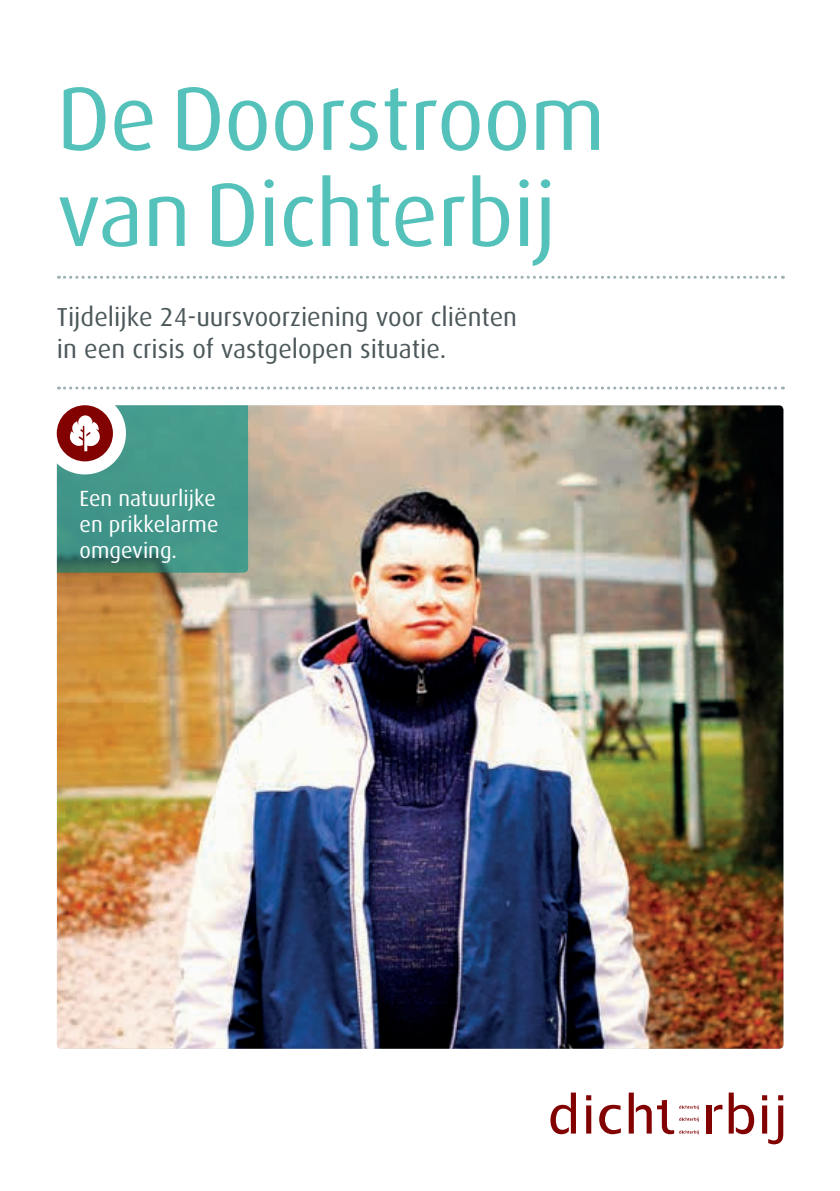
<style>
.page{position:relative;width:840px;height:1191px;background:#fff}
.page>*{position:absolute;margin:0;border:0;box-sizing:border-box;transform-origin:0 0}
.t1{font:90px/96px "Dax";letter-spacing:-.005em;color:#54c2ba}
.t2{font:26px/32px "Dax";color:#4c585b}
.t3{font:22px/26px "Dax";color:#fff;text-align:justify}
</style>
<div class="page">
<img style="left:57px;top:405px;width:726px;height:643px">
<svg style="left:58px;top:386px;width:725px;height:3px"></svg>
<svg style="left:58px;top:276px;width:725px;height:3px"></svg>
<div style="left:586px;top:1105px;width:5px;height:28px;background:#820101"></div>
<svg style="left:586px;top:1095px;width:5px;height:5px"></svg>
<svg style="left:599px;top:1104px;width:21px;height:30px"></svg>
<svg style="left:762px;top:1095px;width:20px;height:49px"></svg>
<svg style="left:628px;top:1092px;width:70px;height:42px"></svg>
<svg style="left:714px;top:1104px;width:8px;height:8px"></svg>
<div style="left:706px;top:1105px;width:5px;height:28px;background:#820101"></div>
<svg style="left:728px;top:1092px;width:25px;height:42px"></svg>
<svg style="left:550px;top:1092px;width:25px;height:42px"></svg>
<svg style="left:57px;top:405px;width:191px;height:167px"></svg>
<h1 class="t1" style="left:57px;top:72px;width:550px">De Doorstroom van Dichterbij</h1>
<p class="t2" style="left:57px;top:301px;width:461px">Tijdelijke 24-uursvoorziening voor cliënten in een crisis of vastgelopen situatie.</p>
<p class="t3" style="left:79px;top:486px;width:140px">Een natuurlijke en prikkelarme omgeving.</p>
</div>
